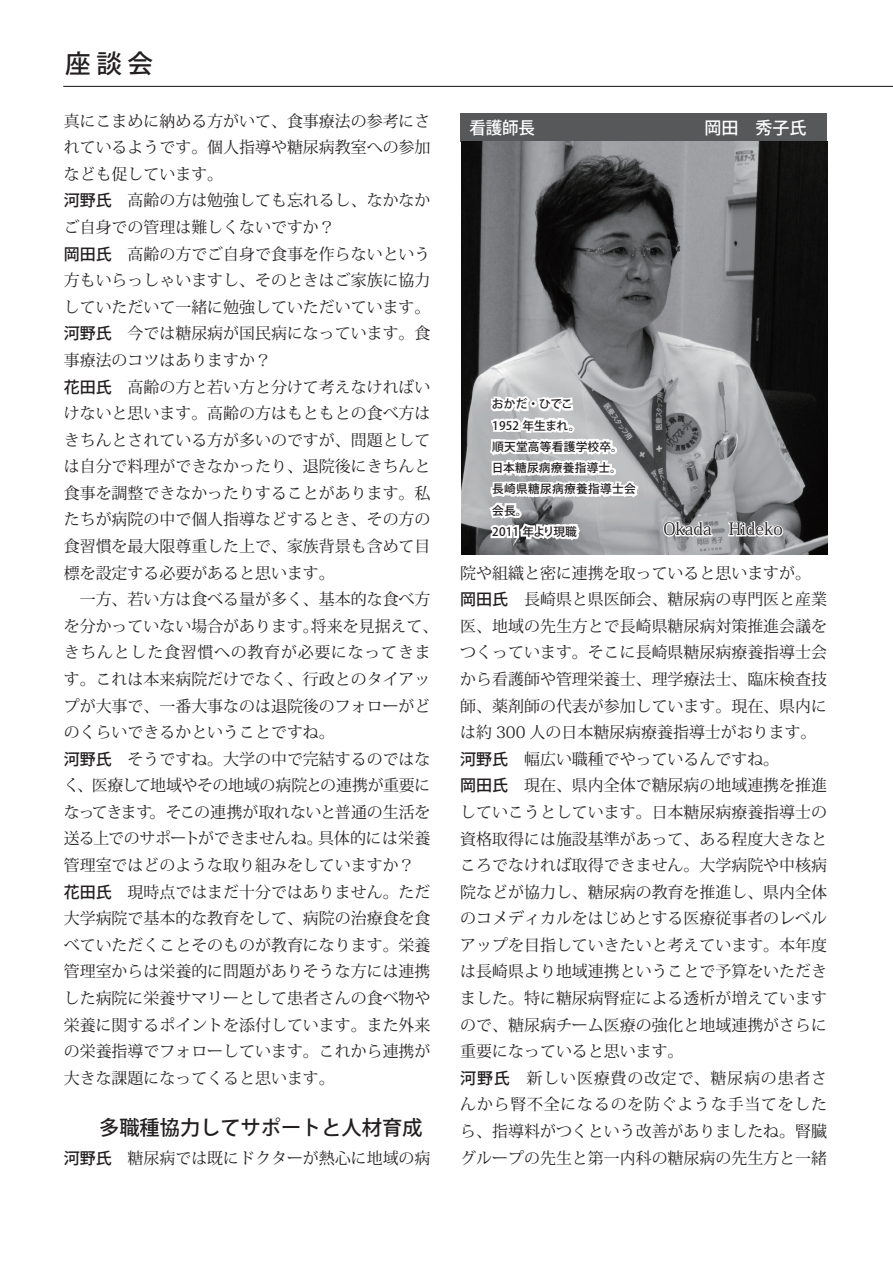
<style>
.page{position:relative;width:893px;height:1263px;background:#fff}
.page>*{position:absolute;margin:0;border:0;box-sizing:border-box;transform-origin:0 0}
.t1{font:500 25.5px "Koz Go Pro";color:#231f20}
.t2{font:500 20.25px "Koz Go Pro";color:#231f20}
.t3{font:16.95px "Koz Min Pro";color:#231f20}
.t4{font:500 16.95px "Koz Go Pro";color:#fff}
.t5{font:15.9px/26.5px "Koz Min Pro";color:#231f20}
.t6{font:500 11.7px/21.3px "Koz Go Pro";letter-spacing:.02em;color:#231f20}
.s1{font-family:"Koz Go Pro";font-weight:500}
</style>
<div class="page">
<hr style="left:64px;top:86px;width:829px;height:1px;background:#231f20">
<div style="left:460px;top:113px;width:367px;height:29px;background:#57585a"></div>
<img style="left:461px;top:142px;width:367px;height:412px">
<svg style="left:662px;top:519px;width:52px;height:19px"></svg>
<svg style="left:727px;top:520px;width:57px;height:18px"></svg>
<svg style="left:470px;top:385px;width:176px;height:170px"></svg>
<h1 class="t1" style="left:65px;top:48px;width:89px">座 談 会</h1>
<p class="t5" style="left:64px;top:107px;width:376px">真にこまめに納める方がいて、食事療法の参考にされているようです。個人指導や糖尿病教室への参加なども促しています。<br><span class="s1">河野氏</span>　高齢の方は勉強しても忘れるし、なかなかご自身での管理は難しくないですか？<br><span class="s1">岡田氏</span>　高齢の方でご自身で食事を作らないという方もいらっしゃいますし、そのときはご家族に協力していただいて一緒に勉強していただいています。<span class="s1">河野氏</span>　今では糖尿病が国民病になっています。食事療法のコツはありますか？<br><span class="s1">花田氏</span>　高齢の方と若い方と分けて考えなければいけないと思います。高齢の方はもともとの食べ方はきちんとされている方が多いのですが、問題としては自分で料理ができなかったり、退院後にきちんと食事を調整できなかったりすることがあります。私たちが病院の中で個人指導などするとき、その方の食習慣を最大限尊重した上で、家族背景も含めて目標を設定する必要があると思います。<br>　一方、若い方は食べる量が多く、基本的な食べ方を分かっていない場合があります。将来を見据えて、きちんとした食習慣への教育が必要になってきます。これは本来病院だけでなく、行政とのタイアップが大事で、一番大事なのは退院後のフォローがどのくらいできるかということですね。<br><span class="s1">河野氏</span>　そうですね。大学の中で完結するのではなく、医療して地域やその地域の病院との連携が重要になってきます。そこの連携が取れないと普通の生活を送る上でのサポートができませんね。具体的には栄養管理室ではどのような取り組みをしていますか？<br><span class="s1">花田氏</span>　現時点ではまだ十分ではありません。ただ大学病院で基本的な教育をして、病院の治療食を食べていただくことそのものが教育になります。栄養管理室からは栄養的に問題がありそうな方には連携した病院に栄養サマリーとして患者さんの食べ物や栄養に関するポイントを添付しています。また外来の栄養指導でフォローしています。これから連携が大きな課題になってくると思います。</p>
<p class="t2" style="left:99px;top:1114px;width:325px">多職種協力してサポートと人材育成</p>
<p class="t4" style="left:469px;top:117px;width:67px">看護師長</p>
<p class="t4" style="left:704px;top:117px;width:104px">岡田　秀子氏</p>
<p class="t6" style="left:492px;top:394px;width:145px">おかだ・ひでこ<br>1952 年生まれ。<br>順天堂高等看護学校卒。日本糖尿病療養指導士。長崎県糖尿病療養指導士会会長。<br>2011 年より現職</p>
<p class="t3" style="left:663px;top:517px;width:121px">Okada　Hideko</p>
<p class="t5" style="left:460px;top:559px;width:368px">院や組織と密に連携を取っていると思いますが。<span class="s1">岡田氏</span>　長崎県と県医師会、糖尿病の専門医と産業医、地域の先生方とで長崎県糖尿病対策推進会議をつくっています。そこに長崎県糖尿病療養指導士会から看護師や管理栄養士、理学療法士、臨床検査技師、薬剤師の代表が参加しています。現在、県内には約 300 人の日本糖尿病療養指導士がおります。<span class="s1">河野氏</span>　幅広い職種でやっているんですね。<br><span class="s1">岡田氏</span>　現在、県内全体で糖尿病の地域連携を推進していこうとしています。日本糖尿病療養指導士の資格取得には施設基準があって、ある程度大きなところでなければ取得できません。大学病院や中核病院などが協力し、糖尿病の教育を推進し、県内全体のコメディカルをはじめとする医療従事者のレベルアップを目指していきたいと考えています。本年度は長崎県より地域連携ということで予算をいただきました。特に糖尿病腎症による透析が増えていますので、糖尿病チーム医療の強化と地域連携がさらに重要になっていると思います。<br><span class="s1">河野氏</span>　新しい医療費の改定で、糖尿病の患者さんから腎不全になるのを防ぐような手当てをしたら、指導料がつくという改善がありましたね。腎臓</p>
<p class="t5" style="left:64px;top:1144px;width:368px"><span class="s1">河野氏</span>　糖尿病では既にドクターが熱心に地域の病</p>
<p class="t5" style="left:460px;top:1144px;width:368px">グループの先生と第一内科の糖尿病の先生方と一緒</p>
</div>
